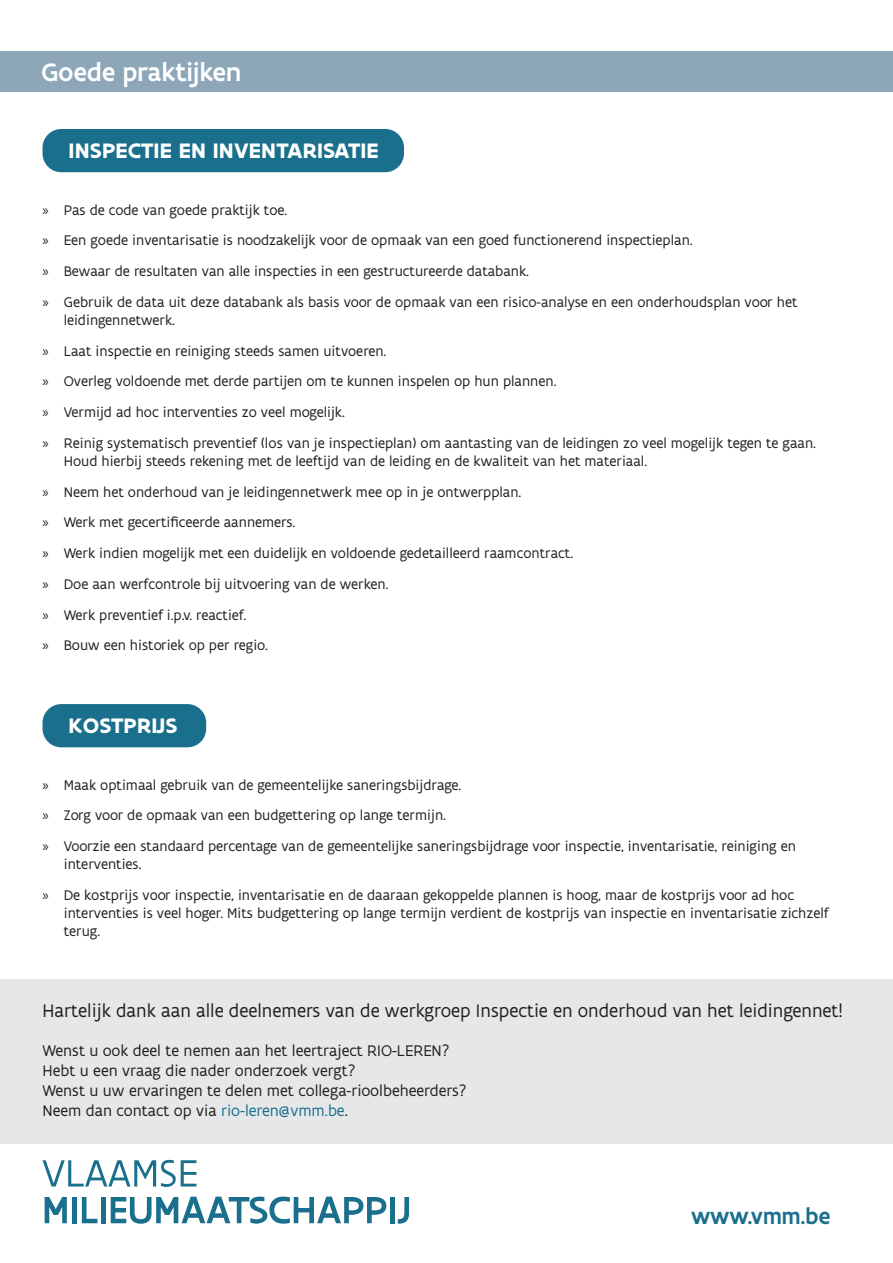
<style>
.page{position:relative;width:893px;height:1263px;background:#fff}
.page>*{position:absolute;margin:0;border:0;box-sizing:border-box;transform-origin:0 0}
.t1{font:500 27px "Flanders Art Sans";color:#fff}
.t2{font:500 24px "Flanders Art Sans";color:#1a6f8c}
.t3{font:700 22.5px "Flanders Art Sans";letter-spacing:.005em;color:#fff}
.t4{font:19.5px "Flanders Art Sans";color:#231f20}
.t5{font:16.5px/19.8px "Flanders Art Sans";color:#231f20}
.t6{font:15px/30.8px "Flanders Art Sans";color:#231f20}
.s1{font-family:"Myriad Pro"}
.s2{color:#1a6f8c}
</style>
<div class="page">
<div style="left:0;top:979px;width:893px;height:164px;background:#e6e7e9"></div>
<div style="left:0;top:51px;width:893px;height:41px;background:#8da7b9"></div>
<div style="left:43px;top:130px;width:360px;height:41px;background:#1a6f8c;border-radius:18px"></div>
<div style="left:43px;top:129px;width:361px;height:43px;border:2px solid #1a6f8c;border-radius:18px"></div>
<div style="left:43px;top:705px;width:162px;height:41px;background:#1a6f8c;border-radius:18px"></div>
<div style="left:43px;top:704px;width:163px;height:43px;border:2px solid #1a6f8c;border-radius:18px"></div>
<svg style="left:43px;top:1160px;width:153px;height:27px"></svg>
<svg style="left:45px;top:1197px;width:22px;height:26px"></svg>
<div style="left:72px;top:1197px;width:5px;height:26px;background:#1a6f8c"></div>
<svg style="left:82px;top:1197px;width:15px;height:26px"></svg>
<div style="left:101px;top:1197px;width:5px;height:26px;background:#1a6f8c"></div>
<svg style="left:111px;top:1196px;width:275px;height:28px"></svg>
<div style="left:390px;top:1197px;width:5px;height:26px;background:#1a6f8c"></div>
<svg style="left:398px;top:1197px;width:11px;height:27px"></svg>
<h1 class="t1" style="left:41px;top:55px;width:201px">Goede praktijken</h1>
<h2 class="t3" style="left:69px;top:136px;width:312px">INSPECTIE EN INVENTARISATIE</h2>
<p class="t6" style="left:43px;top:194px;width:756px"><span class="s1">»</span> Pas de code van goede praktijk toe.<br><span class="s1">»</span> Een goede inventarisatie is noodzakelijk voor de opmaak van een goed functionerend inspectieplan.<br><span class="s1">»</span> Bewaar de resultaten van alle inspecties in een gestructureerde databank.<br><span class="s1">»</span> Gebruik de data uit deze databank als basis voor de opmaak van een risico-analyse en een onderhoudsplan voor het</p>
<p class="t6" style="left:64px;top:304px;width:113px">leidingennetwerk.</p>
<p class="t6" style="left:43px;top:335px;width:345px"><span class="s1">»</span> Laat inspectie en reiniging steeds samen uitvoeren.</p>
<p class="t6" style="left:43px;top:366px;width:516px"><span class="s1">»</span> Overleg voldoende met derde partijen om te kunnen inspelen op hun plannen.</p>
<p class="t6" style="left:43px;top:397px;width:304px"><span class="s1">»</span> Vermijd ad hoc interventies zo veel mogelijk.</p>
<p class="t6" style="left:43px;top:427px;width:775px"><span class="s1">»</span> Reinig systematisch preventief (los van je inspectieplan) om aantasting van de leidingen zo veel mogelijk tegen te gaan.</p>
<p class="t6" style="left:64px;top:445px;width:585px">Houd hierbij steeds rekening met de leeftijd van de leiding en de kwaliteit van het materiaal.</p>
<p class="t6" style="left:43px;top:476px;width:480px"><span class="s1">»</span> Neem het onderhoud van je leidingennetwerk mee op in je ontwerpplan.</p>
<p class="t6" style="left:43px;top:507px;width:254px"><span class="s1">»</span> Werk met gecertifceerde aannemers.</p>
<p class="t6" style="left:43px;top:538px;width:532px"><span class="s1">»</span> Werk indien mogelijk met een duidelijk en voldoende gedetailleerd raamcontract.</p>
<p class="t6" style="left:43px;top:568px;width:347px"><span class="s1">»</span> Doe aan werfcontrole bij uitvoering van de werken.</p>
<p class="t6" style="left:43px;top:599px;width:205px"><span class="s1">»</span> Werk preventief i.p.v. reactief.</p>
<p class="t6" style="left:43px;top:630px;width:227px"><span class="s1">»</span> Bouw een historiek op per regio.</p>
<h2 class="t3" style="left:69px;top:711px;width:111px">KOSTPRIJS</h2>
<p class="t6" style="left:43px;top:769px;width:420px"><span class="s1">»</span> Maak optimaal gebruik van de gemeentelijke saneringsbijdrage.</p>
<p class="t6" style="left:43px;top:800px;width:405px"><span class="s1">»</span> Zorg voor de opmaak van een budgettering op lange termijn.</p>
<p class="t6" style="left:64px;top:837px;width:734px;line-height:18px;text-indent:-21px"><span class="s1">»</span> Voorzie een standaard percentage van de gemeentelijke saneringsbijdrage voor inspectie, inventarisatie, reiniging en interventies.</p>
<p class="t6" style="left:64px;top:886px;width:767px;line-height:18px;text-indent:-21px"><span class="s1">»</span> De kostprijs voor inspectie, inventarisatie en de daaraan gekoppelde plannen is hoog, maar de kostprijs voor ad hoc interventies is veel hoger. Mits budgettering op lange termijn verdient de kostprijs van inspectie en inventarisatie zichzelf terug.</p>
<h3 class="t4" style="left:43px;top:998px;width:802px">Hartelijk dank aan alle deelnemers van de werkgroep Inspectie en onderhoud van het leidingennet!</h3>
<p class="t5" style="left:43px;top:1041px;width:426px">Wenst u ook deel te nemen aan het leertraject RIO-LEREN?<br>Hebt u een vraag die nader onderzoek vergt?<br>Wenst u uw ervaringen te delen met collega-rioolbeheerders?<br>Neem dan contact op via <span class="s2">rio-leren@vmm.be</span>.</p>
<p class="t2" style="left:691px;top:1201px;width:141px">www.vmm.be</p>
</div>
